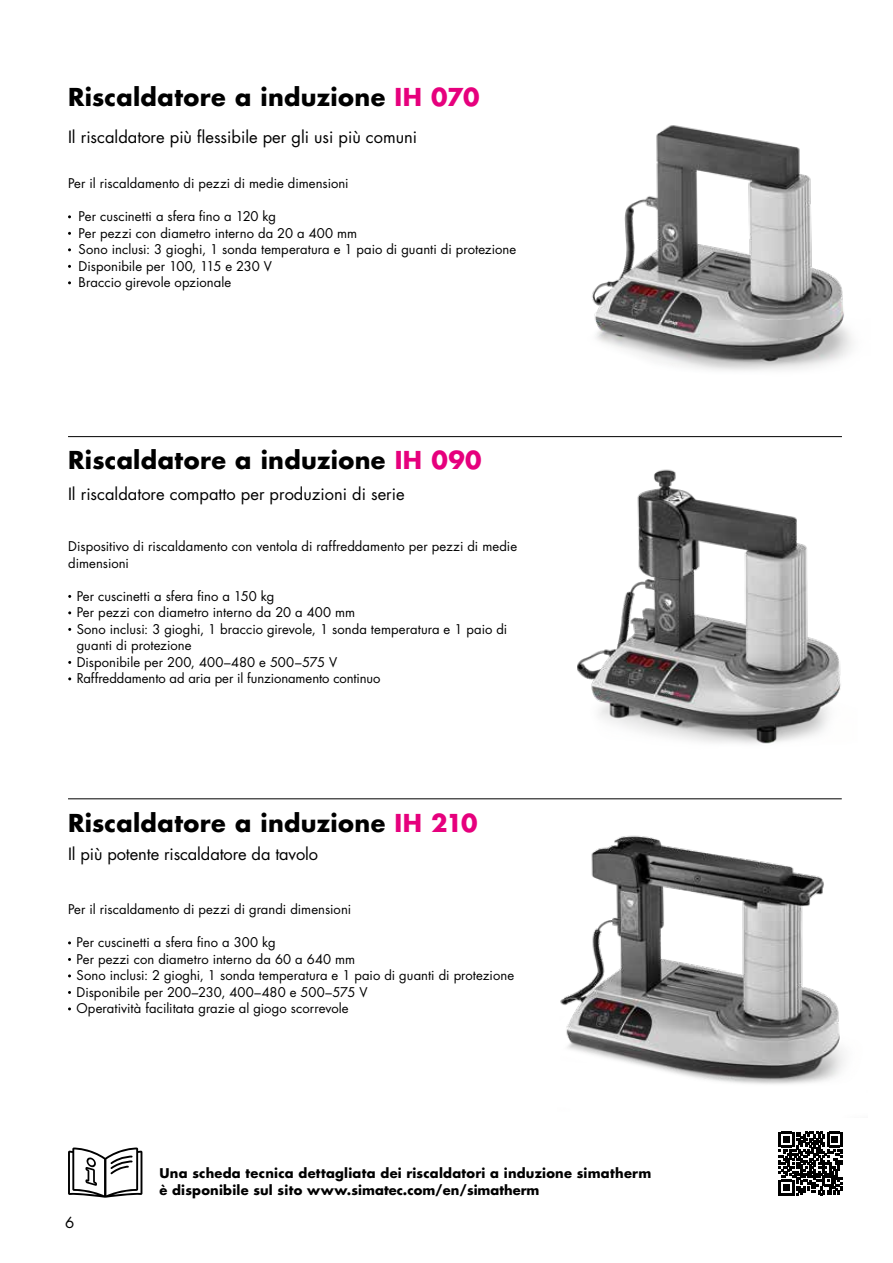
<style>
.page{position:relative;width:893px;height:1263px;background:#fff}
.page>*{position:absolute;margin:0;border:0;box-sizing:border-box;transform-origin:0 0}
.t1{font:700 24px "Futura Std";letter-spacing:.015em;color:#000}
.t2{font:16.5px "Futura Std";color:#000}
.t3{font:15px "Futura Std";color:#000}
.t4{font:13.05px/16.5px "Futura Std";letter-spacing:.005em;color:#000}
.t5{font:700 13.05px/16.5px "Futura Std";letter-spacing:.015em;color:#000}
.s1{color:#e6007d}
</style>
<div class="page">
<img style="left:560px;top:835px;width:285px;height:249px">
<img style="left:577px;top:469px;width:264px;height:275px">
<hr style="left:68px;top:798px;width:774px;height:1px;background:#000">
<hr style="left:68px;top:436px;width:774px;height:1px;background:#000">
<img style="left:592px;top:125px;width:261px;height:246px">
<svg style="left:778px;top:1131px;width:65px;height:65px"></svg>
<svg style="left:779px;top:1132px;width:63px;height:63px"></svg>
<svg style="left:68px;top:1147px;width:74px;height:51px"></svg>
<h1 class="t1" style="left:68px;top:81px;width:413px">Riscaldatore a induzione <span class="s1">IH 070</span></h1>
<p class="t2" style="left:68px;top:126px;width:351px">Il riscaldatore più flessibile per gli usi più comuni</p>
<p class="t4" style="left:68px;top:175px;width:282px">Per il riscaldamento di pezzi di medie dimensioni</p>
<p class="t4" style="left:79px;top:208px;width:439px">Per cuscinetti a sfera fino a 120 kg<br>Per pezzi con diametro interno da 20 a 400 mm<br>Sono inclusi: 3 gioghi, 1 sonda temperatura e 1 paio di guanti di protezione Disponibile per 100, 115 e 230 V<br>Braccio girevole opzionale</p>
<h1 class="t1" style="left:68px;top:444px;width:415px">Riscaldatore a induzione <span class="s1">IH 090</span></h1>
<p class="t2" style="left:68px;top:483px;width:338px">Il riscaldatore compatto per produzioni di serie</p>
<p class="t4" style="left:68px;top:538px;width:450px">Dispositivo di riscaldamento con ventola di raffreddamento per pezzi di medie dimensioni</p>
<p class="t4" style="left:77px;top:588px;width:432px">Per cuscinetti a sfera fino a 150 kg<br>Per pezzi con diametro interno da 20 a 400 mm<br>Sono inclusi: 3 gioghi, 1 braccio girevole, 1 sonda temperatura e 1 paio di guanti di protezione<br>Disponibile per 200, 400–480 e 500–575 V<br>Raffreddamento ad aria per il funzionamento continuo</p>
<h1 class="t1" style="left:68px;top:807px;width:411px">Riscaldatore a induzione <span class="s1">IH 210</span></h1>
<p class="t2" style="left:68px;top:843px;width:252px">Il più potente riscaldatore da tavolo</p>
<p class="t4" style="left:68px;top:901px;width:285px">Per il riscaldamento di pezzi di grandi dimensioni</p>
<p class="t4" style="left:77px;top:934px;width:439px">Per cuscinetti a sfera fino a 300 kg<br>Per pezzi con diametro interno da 60 a 640 mm<br>Sono inclusi: 2 gioghi, 1 sonda temperatura e 1 paio di guanti di protezione Disponibile per 200–230, 400–480 e 500–575 V<br>Operatività facilitata grazie al giogo scorrevole</p>
<p class="t3" style="left:65px;top:1213px;width:11px">6</p>
<p class="t5" style="left:159px;top:1165px;width:493px">Una scheda tecnica dettagliata dei riscaldatori a induzione simatherm è disponibile sul sito www.simatec.com/en/simatherm</p>
</div>
